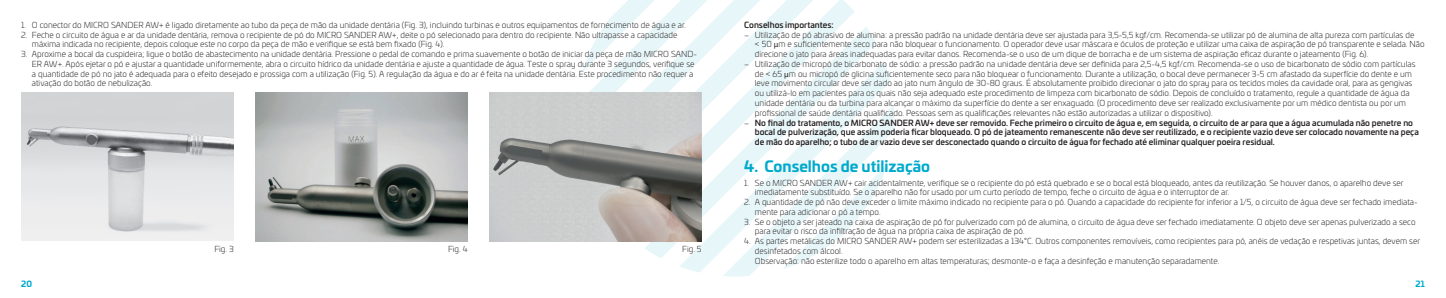
<style>
.page{position:relative;width:1446px;height:298px;background:#fff}
.page>*{position:absolute;margin:0;border:0;box-sizing:border-box;transform-origin:0 0}
.t1{font:700 15px "Univia Pro";color:#0ac}
.t2{font:300 8.25px/9.8px "Univia Pro";color:#231f20}
.t3{font:500 8.25px/9.8px "Univia Pro";color:#231f20}
.t4{font:700 8.25px "Univia Pro";color:#0ac}
.s1{font-family:"Myriad Pro";font-weight:400}
.s2{font-weight:300}
</style>
<div class="page">
<svg style="left:723px;top:105px;width:171px;height:171px"></svg>
<svg style="left:680px;top:62px;width:210px;height:210px"></svg>
<svg style="left:644px;top:27px;width:232px;height:231px"></svg>
<svg style="left:702px;top:0;width:152px;height:237px;fill:#eff9fb"></svg>
<svg style="left:702px;top:0;width:111px;height:209px;fill:#eef8fa"></svg>
<svg style="left:702px;top:0;width:58px;height:174px;fill:#eff9fb"></svg>
<svg style="left:590px;top:0;width:117px;height:131px"></svg>
<svg style="left:582px;top:0;width:72px;height:73px"></svg>
<img style="left:21px;top:93px;width:213px;height:148px">
<img style="left:255px;top:92px;width:213px;height:149px">
<img style="left:489px;top:92px;width:213px;height:149px">
<p class="t2" style="left:21px;top:20px;width:666px">1. O conector do MICRO SANDER AW+ é ligado diretamente ao tubo da peça de mão da unidade dentária (Fig. 3), incluindo turbinas e outros equipamentos de fornecimento de água e ar.</p>
<p class="t2" style="left:32px;top:29px;width:647px;text-indent:-11px">2. Feche o circuito de água e ar da unidade dentária, remova o recipiente de pó do MICRO SANDER AW+, deite o pó selecionado para dentro do recipiente. Não ultrapasse a capacidade máxima indicada no recipiente, depois coloque este no corpo da peça de mão e verifique se está bem fixado (Fig. 4).</p>
<p class="t2" style="left:32px;top:49px;width:666px;text-indent:-11px">3. Aproxime a bocal da cuspideira; ligue o botão de abastecimento na unidade dentária. Pressione o pedal de comando e prima suavemente o botão de iniciar da peça de mão MICRO SAND-ER AW+. Após ejetar o pó e ajustar a quantidade uniformemente, abra o circuito hídrico da unidade dentária e ajuste a quantidade de água. Teste o spray durante 3 segundos, verifique se a quantidade de pó no jato é adequada para o efeito desejado e prossiga com a utilização (Fig. 5). A regulação da água e do ar é feita na unidade dentária. Este procedimento não requer a ativação do botão de nebulização.</p>
<p class="t2" style="left:214px;top:244px;width:21px">Fig. 3</p>
<p class="t2" style="left:448px;top:244px;width:21px">Fig. 4</p>
<p class="t2" style="left:682px;top:244px;width:21px">Fig. 5</p>
<p class="t3" style="left:744px;top:19px;width:91px">Conselhos importantes:</p>
<p class="t2" style="left:755px;top:29px;width:671px;text-indent:-11px">– Utilização de pó abrasivo de alumina: a pressão padrão na unidade dentária deve ser ajustada para 3,5-5,5 kgf/cm. Recomenda-se utilizar pó de alumina de alta pureza com partículas de<br>&lt; 50 <span class="s1">μ</span>m e suficientemente seco para não bloquear o funcionamento. O operador deve usar máscara e óculos de proteção e utilizar uma caixa de aspiração de pó transparente e selada. Não direcione o jato para áreas inadequadas para evitar danos. Recomenda-se o uso de um dique de borracha e de um sistema de aspiração eficaz durante o jateamento (Fig. 6).</p>
<p class="t2" style="left:755px;top:59px;width:662px;text-indent:-11px">– Utilização de micropó de bicarbonato de sódio: a pressão padrão na unidade dentária deve ser definida para 2,5-4,5 kgf/cm. Recomenda-se o uso de bicarbonato de sódio com partículas de &lt; 65 <span class="s1">μ</span>m ou micropó de glicina suficientemente seco para não bloquear o funcionamento. Durante a utilização, o bocal deve permanecer 3-5 cm afastado da superfície do dente e um leve movimento circular deve ser dado ao jato num ângulo de 30-80 graus. É absolutamente proibido direcionar o jato do spray para os tecidos moles da cavidade oral, para as gengivas ou utilizá-lo em pacientes para os quais não seja adequado este procedimento de limpeza com bicarbonato de sódio. Depois de concluído o tratamento, regule a quantidade de água da unidade dentária ou da turbina para alcançar o máximo da superfície do dente a ser enxaguado. (O procedimento deve ser realizado exclusivamente por um médico dentista ou por um profissional de saúde dentária qualificado. Pessoas sem as qualificações relevantes não estão autorizadas a utilizar o dispositivo).</p>
<p class="t3" style="left:755px;top:117px;width:665px;text-indent:-11px"><span class="s2">–</span> No final do tratamento, o MICRO SANDER AW+ deve ser removido. Feche primeiro o circuito de água e, em seguida, o circuito de ar para que a água acumulada não penetre no bocal de pulverização, que assim poderia ficar bloqueado. O pó de jateamento remanescente não deve ser reutilizado, e o recipiente vazio deve ser colocado novamente na peça de mão do aparelho; o tubo de ar vazio deve ser desconectado quando o circuito de água for fechado até eliminar qualquer poeira residual.</p>
<h1 class="t1" style="left:744px;top:154px;width:187px">4. Conselhos de utilização</h1>
<p class="t2" style="left:755px;top:177px;width:650px;text-indent:-11px">1. Se o MICRO SANDER AW+ cair acidentalmente, verifique se o recipiente do pó está quebrado e se o bocal está bloqueado, antes da reutilização. Se houver danos, o aparelho deve ser imediatamente substituído. Se o aparelho não for usado por um curto período de tempo, feche o circuito de água e o interruptor de ar.</p>
<p class="t2" style="left:755px;top:197px;width:664px;text-indent:-11px">2. A quantidade de pó não deve exceder o limite máximo indicado no recipiente para o pó. Quando a capacidade do recipiente for inferior a 1/5, o circuito de água deve ser fechado imediata&shy;mente para adicionar o pó a tempo.</p>
<p class="t2" style="left:755px;top:216px;width:662px;text-indent:-11px">3. Se o objeto a ser jateado na caixa de aspiração de pó for pulverizado com pó de alumina, o circuito de água deve ser fechado imediatamente. O objeto deve ser apenas pulverizado a seco para evitar o risco da infiltração de água na própria caixa de aspiração de pó.</p>
<p class="t2" style="left:755px;top:236px;width:667px;text-indent:-11px">4. As partes metálicas do MICRO SANDER AW+ podem ser esterilizadas a 134°C. Outros componentes removíveis, como recipientes para pó, anéis de vedação e respetivas juntas, devem ser desinfetados com álcool.<br>Observação: não esterilize todo o aparelho em altas temperaturas; desmonte-o e faça a desinfeção e manutenção separadamente.</p>
<p class="t4" style="left:21px;top:277px;width:12px">20</p>
<p class="t4" style="left:1415px;top:277px;width:11px">21</p>
</div>
